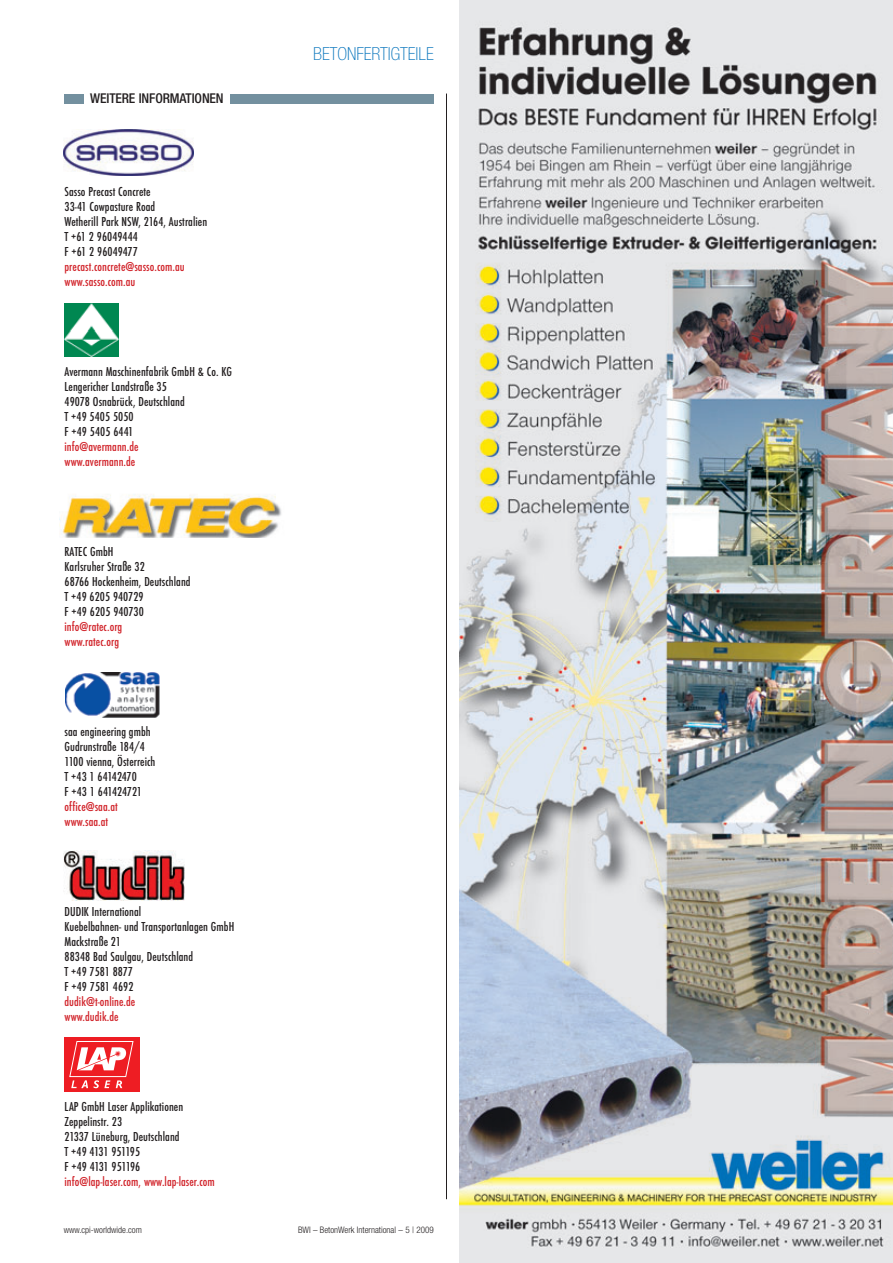
<style>
.page{position:relative;width:893px;height:1263px;background:#fff}
.page>*{position:absolute;margin:0;border:0;box-sizing:border-box;transform-origin:0 0}
.t1{font:100 condensed 18px "Helvetica Neue";color:#0372bb}
.t2{font:500 condensed 13.5px/15px "Futura T";letter-spacing:.005em;color:#231f20}
.t3{font:500 condensed 13.5px/15px "Futura T";letter-spacing:.005em;color:#d1232a}
.t4{font:500 condensed 13.5px "Helvetica Neue";letter-spacing:-.01em;color:#231f20}
.t5{font:300 condensed 9px "Helvetica Neue";color:#231f20}
</style>
<div class="page">
<img style="left:64px;top:129px;width:129px;height:47px">
<div style="left:65px;top:94px;width:19px;height:9px;background:#73909f"></div>
<div style="left:230px;top:94px;width:204px;height:9px;background:#73909f"></div>
<img style="left:65px;top:304px;width:54px;height:53px">
<img style="left:59px;top:494px;width:223px;height:44px">
<img style="left:65px;top:672px;width:94px;height:45px">
<img style="left:63px;top:851px;width:122px;height:49px">
<div style="left:65px;top:1037px;width:75px;height:54px;background:#ee1d23"></div>
<svg style="left:69px;top:1041px;width:65px;height:47px"></svg>
<hr style="left:446px;top:94px;width:1px;height:1105px;background:#231f20">
<img style="left:459px;top:0;width:434px;height:1263px">
<p class="t4" style="left:90px;top:94px;width:135px">WEITERE INFORMATIONEN</p>
<p class="t2" style="left:65px;top:184px;width:144px">Sasso Precast Concrete<br>33-41 Cowpasture Road<br>Wetherill Park NSW, 2164, Australien<br>T +61 2 96049444<br>F +61 2 96049477</p>
<p class="t3" style="left:65px;top:259px;width:122px">precast.concrete@sasso.com.au www.sasso.com.au</p>
<p class="t2" style="left:65px;top:364px;width:169px">Avermann Maschinenfabrik GmbH &amp; Co. KG<br>Lengericher Landstraße 35<br>49078 Osnabrück, Deutschland<br>T +49 5405 5050<br>F +49 5405 6441</p>
<p class="t3" style="left:65px;top:439px;width:76px">info@avermann.de www.avermann.de</p>
<p class="t2" style="left:65px;top:544px;width:128px">RATEC GmbH<br>Karlsruher Straße 32<br>68766 Hockenheim, Deutschland<br>T +49 6205 940729<br>F +49 6205 940730</p>
<p class="t3" style="left:65px;top:619px;width:59px">info@ratec.org www.ratec.org</p>
<p class="t2" style="left:65px;top:724px;width:92px">saa engineering gmbh<br>Gudrunstraße 184/4<br>1100 vienna, Österreich<br>T +43 1 64142470<br>F +43 1 641424721</p>
<p class="t3" style="left:65px;top:799px;width:55px">office@saa.at www.saa.at</p>
<p class="t2" style="left:65px;top:904px;width:171px">DUDIK International<br>Kuebelbahnen- und Transportanlagen GmbH<br>Mackstraße 21<br>88348 Bad Saulgau, Deutschland<br>T +49 7581 8877<br>F +49 7581 4692</p>
<p class="t3" style="left:65px;top:994px;width:72px">dudik@t-online.de www.dudik.de</p>
<p class="t2" style="left:65px;top:1099px;width:120px">LAP GmbH Laser Applikationen<br>Zeppelinstr. 23<br>21337 Lüneburg, Deutschland<br>T +49 4131 951195<br>F +49 4131 951196</p>
<p class="t3" style="left:65px;top:1174px;width:152px">info@lap-laser.com, www.lap-laser.com</p>
<h1 class="t1" style="left:313px;top:47px;width:122px">BETONFERTIGTEILE</h1>
<p class="t5" style="left:64px;top:1226px;width:80px">www.cpi-worldwide.com</p>
<p class="t5" style="left:298px;top:1226px;width:137px">BWI – BetonWerk International – 5 | 2009</p>
</div>
